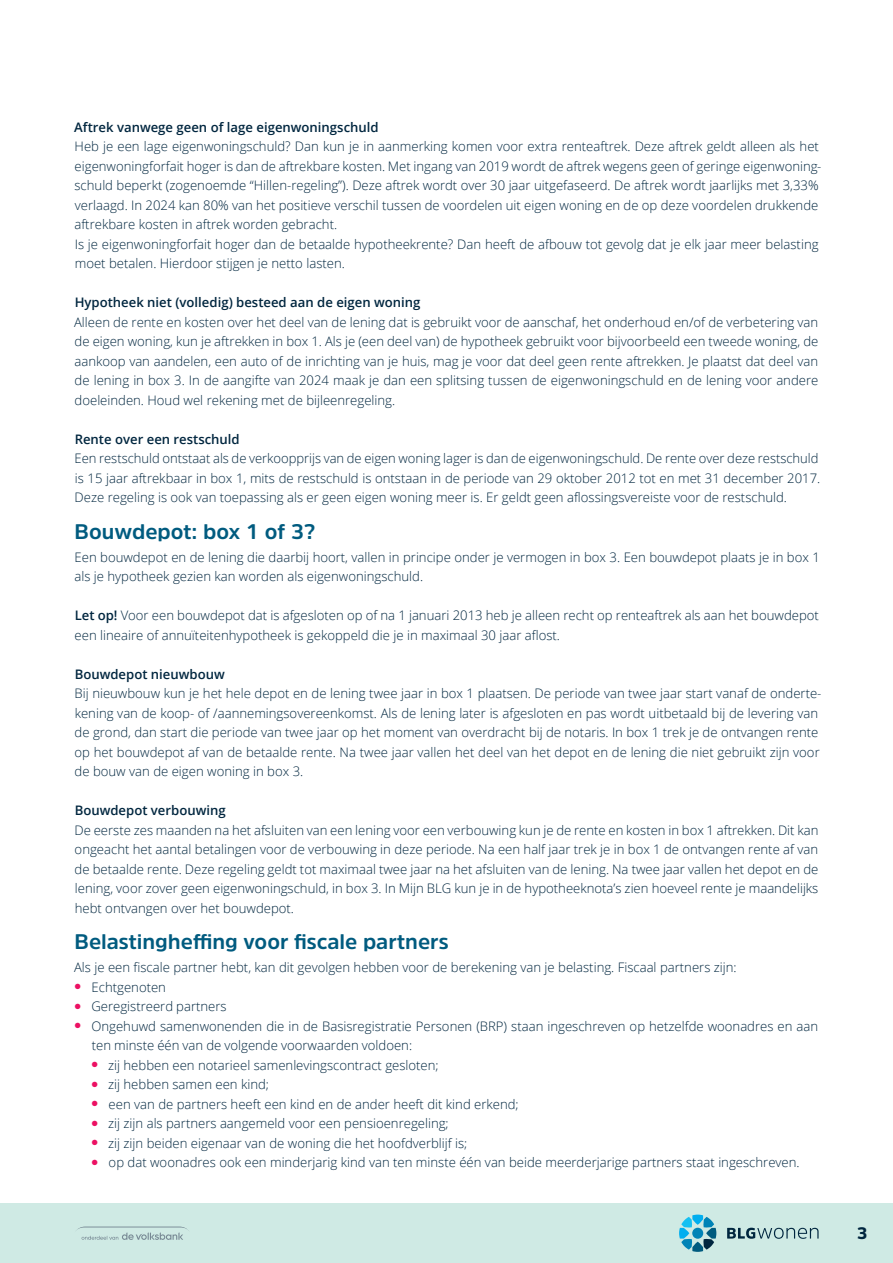
<style>
.page{position:relative;width:893px;height:1263px;background:#fff}
.page>*{position:absolute;margin:0;border:0;box-sizing:border-box;transform-origin:0 0}
.t1{font:700 21px "Amsi Pro";color:#005b7f}
.t2{font:900 16.5px "Amsi Pro";color:#00263f}
.t3{font:300 13.2px/19.5px "Open Sans";color:#00263f}
.t4{font:600 13.2px "Open Sans";color:#00263f}
.s1{font-weight:600}
</style>
<div class="page">
<div style="left:0;top:1203px;width:893px;height:60px;background:#cfeae4"></div>
<svg style="left:77px;top:1226px;width:112px;height:14px"></svg>
<svg style="left:727px;top:1228px;width:92px;height:11px"></svg>
<svg style="left:679px;top:1214px;width:37px;height:38px"></svg>
<p class="t4" style="left:74px;top:118px;width:306px">Aftrek vanwege geen of lage eigenwoningschuld</p>
<p class="t3" style="left:74px;top:136px;width:748px">Heb je een lage eigenwoningschuld? Dan kun je in aanmerking komen voor extra renteaftrek. Deze aftrek geldt alleen als het eigenwoningforfait hoger is dan de aftrekbare kosten. Met ingang van 2019 wordt de aftrek wegens geen of geringe eigenwoning&shy;schuld beperkt (zogenoemde “Hillen-regeling”). Deze aftrek wordt over 30 jaar uitgefaseerd. De aftrek wordt jaarlijks met 3,33% verlaagd. In 2024 kan 80% van het positieve verschil tussen de voordelen uit eigen woning en de op deze voordelen drukkende aftrekbare kosten in aftrek worden gebracht.<br>Is je eigenwoningforfait hoger dan de betaalde hypotheekrente? Dan heeft de afbouw tot gevolg dat je elk jaar meer belasting moet betalen. Hierdoor stijgen je netto lasten.</p>
<p class="t4" style="left:75px;top:294px;width:347px">Hypotheek niet (volledig) besteed aan de eigen woning</p>
<p class="t3" style="left:74px;top:312px;width:746px;text-align:justify">Alleen de rente en kosten over het deel van de lening dat is gebruikt voor de aanschaf, het onderhoud en/of de verbetering van de eigen woning, kun je aftrekken in box 1. Als je (een deel van) de hypotheek gebruikt voor bijvoorbeeld een tweede woning, de aankoop van aandelen, een auto of de inrichting van je huis, mag je voor dat deel geen rente aftrekken. Je plaatst dat deel van de lening in box 3. In de aangifte van 2024 maak je dan een splitsing tussen de eigenwoningschuld en de lening voor andere doeleinden. Houd wel rekening met de bijleenregeling.</p>
<p class="t4" style="left:75px;top:430px;width:167px">Rente over een restschuld</p>
<p class="t3" style="left:75px;top:448px;width:747px">Een restschuld ontstaat als de verkoopprijs van de eigen woning lager is dan de eigenwoningschuld. De rente over deze restschuld is 15 jaar aftrekbaar in box 1, mits de restschuld is ontstaan in de periode van 29 oktober 2012 tot en met 31 december 2017.<br>Deze regeling is ook van toepassing als er geen eigen woning meer is. Er geldt geen aflossingsvereiste voor de restschuld.</p>
<h1 class="t1" style="left:75px;top:517px;width:243px">Bouwdepot: box 1 of 3?</h1>
<p class="t3" style="left:74px;top:547px;width:747px">Een bouwdepot en de lening die daarbij hoort, vallen in principe onder je vermogen in box 3. Een bouwdepot plaats je in box 1 als je hypotheek gezien kan worden als eigenwoningschuld.</p>
<p class="t3" style="left:75px;top:605px;width:746px"><span class="s1">Let op!</span> Voor een bouwdepot dat is afgesloten op of na 1 januari 2013 heb je alleen recht op renteaftrek als aan het bouwdepot een lineaire of annuïteitenhypotheek is gekoppeld die je in maximaal 30 jaar aflost.</p>
<p class="t4" style="left:75px;top:665px;width:152px">Bouwdepot nieuwbouw</p>
<p class="t3" style="left:75px;top:683px;width:748px">Bij nieuwbouw kun je het hele depot en de lening twee jaar in box 1 plaatsen. De periode van twee jaar start vanaf de onderte&shy;kening van de koop- of /aannemingsovereenkomst. Als de lening later is afgesloten en pas wordt uitbetaald bij de levering van de grond, dan start die periode van twee jaar op het moment van overdracht bij de notaris. In box 1 trek je de ontvangen rente op het bouwdepot af van de betaalde rente. Na twee jaar vallen het deel van het depot en de lening die niet gebruikt zijn voor de bouw van de eigen woning in box 3.</p>
<p class="t4" style="left:75px;top:801px;width:153px">Bouwdepot verbouwing</p>
<p class="t3" style="left:75px;top:820px;width:745px;text-align:justify">De eerste zes maanden na het afsluiten van een lening voor een verbouwing kun je de rente en kosten in box 1 aftrekken. Dit kan ongeacht het aantal betalingen voor de verbouwing in deze periode. Na een half jaar trek je in box 1 de ontvangen rente af van de betaalde rente. Deze regeling geldt tot maximaal twee jaar na het afsluiten van de lening. Na twee jaar vallen het depot en de lening, voor zover geen eigenwoningschuld, in box 3. In Mijn BLG kun je in de hypotheeknota’s zien hoeveel rente je maandelijks hebt ontvangen over het bouwdepot.</p>
<h1 class="t1" style="left:75px;top:928px;width:376px">Belastingheffing voor fiscale partners</h1>
<p class="t3" style="left:74px;top:957px;width:664px">Als je een fiscale partner hebt, kan dit gevolgen hebben voor de berekening van je belasting. Fiscaal partners zijn:</p>
<p class="t3" style="left:75px;top:976px;width:93px"><sup>●</sup> Echtgenoten</p>
<p class="t3" style="left:75px;top:996px;width:153px"><sup>●</sup> Geregistreerd partners</p>
<p class="t3" style="left:92px;top:1015px;width:728px;text-indent:-17px"><sup>●</sup> Ongehuwd samenwonenden die in de Basisregistratie Personen (BRP) staan ingeschreven op hetzelfde woonadres en aan ten minste één van de volgende voorwaarden voldoen:</p>
<p class="t3" style="left:92px;top:1054px;width:348px"><sup>●</sup> zij hebben een notarieel samenlevingscontract gesloten;</p>
<p class="t3" style="left:92px;top:1074px;width:179px"><sup>●</sup> zij hebben samen een kind;</p>
<p class="t3" style="left:92px;top:1093px;width:428px"><sup>●</sup> een van de partners heeft een kind en de ander heeft dit kind erkend;</p>
<p class="t3" style="left:92px;top:1113px;width:358px"><sup>●</sup> zij zijn als partners aangemeld voor een pensioenregeling;</p>
<p class="t3" style="left:92px;top:1132px;width:377px"><sup>●</sup> zij zijn beiden eigenaar van de woning die het hoofdverblijf is;</p>
<p class="t3" style="left:92px;top:1152px;width:709px"><sup>●</sup> op dat woonadres ook een minderjarig kind van ten minste één van beide meerderjarige partners staat ingeschreven.</p>
<p class="t2" style="left:858px;top:1222px;width:11px">3</p>
</div>
